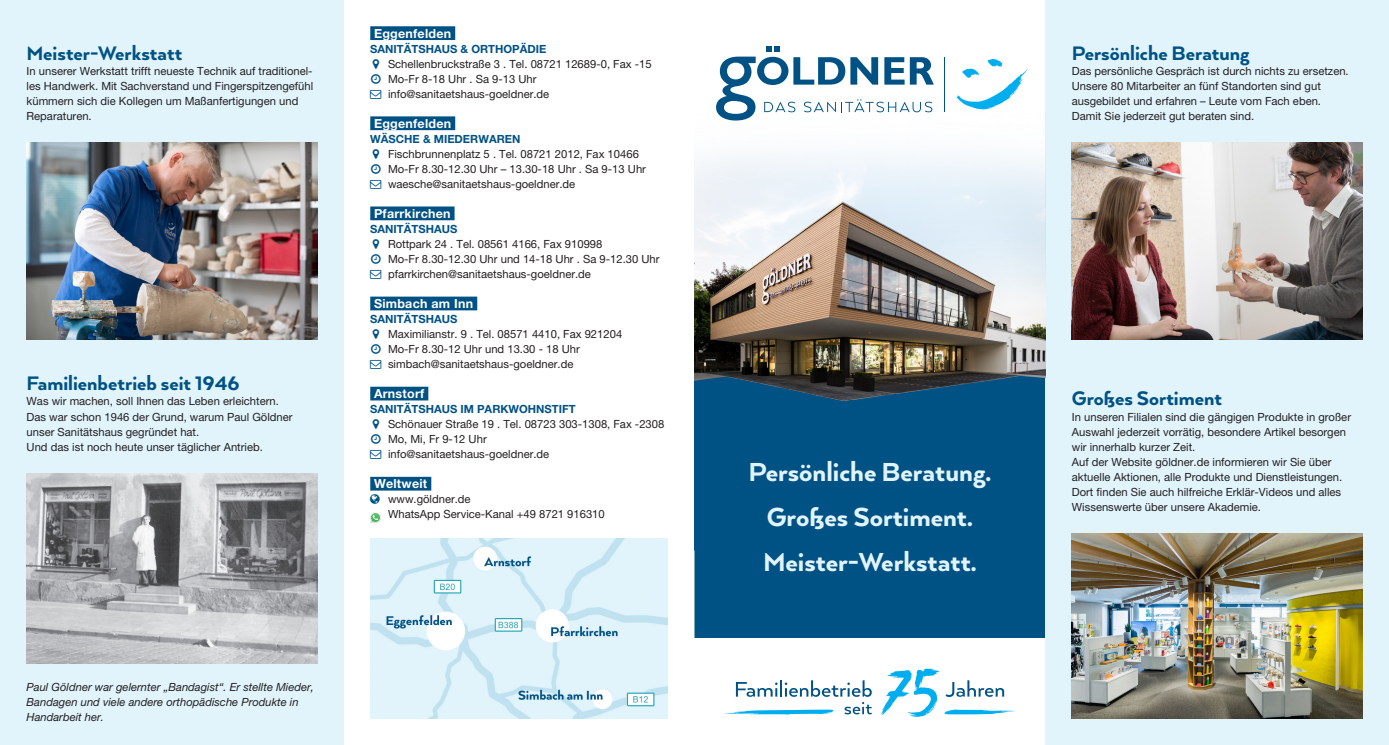
<style>
.page{position:relative;width:1389px;height:745px;background:#fff}
.page>*{position:absolute;margin:0;border:0;box-sizing:border-box;transform-origin:0 0}
.t1{font:800 30px/45px "Arquitecta W00";color:#e1f4fc;text-align:center}
.t2{font:800 22.5px "Arquitecta W00";color:#005285}
.t3{font:700 12.5px "Helvetica Neue LT Pro";letter-spacing:.02em;color:#fff}
.t4{font:11.25px/15px "Helvetica Neue LT Pro";color:#231f20}
.t5{font:italic 11.25px/15px "Helvetica Neue LT Pro";color:#231f20}
.t6{font:700 11.25px "Helvetica Neue LT Pro";color:#005285}
</style>
<div class="page">
<div style="left:694px;top:360px;width:351px;height:278px;background:#005285"></div>
<div style="left:0;top:0;width:344px;height:744px;background:#e1f4fc"></div>
<div style="left:1045px;top:0;width:344px;height:744px;background:#e1f4fc"></div>
<div style="left:370px;top:26px;width:85px;height:14px;background:#005285"></div>
<div style="left:370px;top:116px;width:85px;height:14px;background:#005285"></div>
<div style="left:370px;top:206px;width:85px;height:14px;background:#005285"></div>
<div style="left:370px;top:296px;width:107px;height:14px;background:#005285"></div>
<div style="left:370px;top:386px;width:58px;height:14px;background:#005285"></div>
<div style="left:370px;top:476px;width:61px;height:14px;background:#005285"></div>
<img style="left:1072px;top:142px;width:290px;height:197px">
<img style="left:1072px;top:533px;width:290px;height:185px">
<img style="left:27px;top:473px;width:290px;height:189px">
<img style="left:27px;top:142px;width:290px;height:197px">
<svg style="left:881px;top:668px;width:135px;height:48px"></svg>
<svg style="left:724px;top:680px;width:148px;height:34px"></svg>
<img style="left:370px;top:538px;width:298px;height:180px">
<img style="left:694px;top:46px;width:351px;height:356px">
<svg style="left:370px;top:512px;width:11px;height:11px"></svg>
<h2 class="t2" style="left:27px;top:40px;width:157px">Meister-Werkstatt</h2>
<p class="t4" style="left:27px;top:63px;width:288px">In unserer Werkstatt trifft neueste Technik auf traditionel&shy;les Handwerk. Mit Sachverstand und Fingerspitzengefühl kümmern sich die Kollegen um Maßanfertigungen und Reparaturen.</p>
<h2 class="t2" style="left:27px;top:370px;width:214px">Familienbetrieb seit 1946</h2>
<p class="t4" style="left:27px;top:393px;width:268px">Was wir machen, soll Ihnen das Leben erleichtern.<br>Das war schon 1946 der Grund, warum Paul Göldner unser Sanitätshaus gegründet hat.<br>Und das ist noch heute unser täglicher Antrieb.</p>
<p class="t3" style="left:374px;top:25px;width:79px">Eggenfelden</p>
<p class="t6" style="left:370px;top:42px;width:178px">SANITÄTSHAUS &amp; ORTHOPÄDIE</p>
<p class="t4" style="left:388px;top:56px;width:265px">Schellenbruckstraße 3 . Tel. 08721 12689-0, Fax -15<br>Mo-Fr 8-18 Uhr . Sa 9-13 Uhr info@sanitaetshaus-goeldner.de</p>
<p class="t3" style="left:374px;top:115px;width:79px">Eggenfelden</p>
<p class="t6" style="left:370px;top:132px;width:152px">WÄSCHE &amp; MIEDERWAREN</p>
<p class="t4" style="left:388px;top:146px;width:260px">Fischbrunnenplatz 5 . Tel. 08721 2012, Fax 10466<br>Mo-Fr 8.30-12.30 Uhr – 13.30-18 Uhr . Sa 9-13 Uhr waesche@sanitaetshaus-goeldner.de</p>
<p class="t3" style="left:374px;top:205px;width:78px">Pfarrkirchen</p>
<p class="t6" style="left:370px;top:222px;width:89px">SANITÄTSHAUS</p>
<p class="t4" style="left:388px;top:236px;width:273px">Rottpark 24 . Tel. 08561 4166, Fax 910998<br>Mo-Fr 8.30-12.30 Uhr und 14-18 Uhr . Sa 9-12.30 Uhr pfarrkirchen@sanitaetshaus-goeldner.de</p>
<p class="t3" style="left:374px;top:295px;width:101px">Simbach am Inn</p>
<p class="t6" style="left:370px;top:312px;width:89px">SANITÄTSHAUS</p>
<p class="t4" style="left:388px;top:326px;width:236px">Maximilianstr. 9 . Tel. 08571 4410, Fax 921204<br>Mo-Fr 8.30-12 Uhr und 13.30 - 18 Uhr simbach@sanitaetshaus-goeldner.de</p>
<p class="t3" style="left:374px;top:385px;width:52px">Arnstorf</p>
<p class="t6" style="left:370px;top:402px;width:207px">SANITÄTSHAUS IM PARKWOHNSTIFT</p>
<p class="t4" style="left:388px;top:416px;width:278px">Schönauer Straße 19 . Tel. 08723 303-1308, Fax -2308<br>Mo, Mi, Fr 9-12 Uhr<br>info@sanitaetshaus-goeldner.de</p>
<p class="t3" style="left:374px;top:475px;width:55px">Weltweit</p>
<p class="t4" style="left:388px;top:491px;width:218px">www.göldner.de<br>WhatsApp Service-Kanal +49 8721 916310</p>
<p class="t5" style="left:27px;top:678px;width:289px">Paul Göldner war gelernter „Bandagist“. Er stellte Mieder,<br>Bandagen und viele andere orthopädische Produkte in<br>Handarbeit her.</p>
<h2 class="t2" style="left:1072px;top:40px;width:179px">Persönliche Beratung</h2>
<p class="t4" style="left:1072px;top:63px;width:278px">Das persönliche Gespräch ist durch nichts zu ersetzen.<br>Unsere 80 Mitarbeiter an fünf Standorten sind gut ausgebildet und erfahren – Leute vom Fach eben.<br>Damit Sie jederzeit gut beraten sind.</p>
<h1 class="t1" style="left:749px;top:448px;width:244px">Persönliche Beratung.<br>Großes Sortiment.<br>Meister-Werkstatt.</h1>
<h2 class="t2" style="left:1072px;top:385px;width:152px">Großes Sortiment</h2>
<p class="t4" style="left:1072px;top:408px;width:281px">In unseren Filialen sind die gängigen Produkte in großer Auswahl jederzeit vorrätig, besondere Artikel besorgen wir innerhalb kurzer Zeit.<br>Auf der Website göldner.de informieren wir Sie über aktuelle Aktionen, alle Produkte und Dienstleistungen.<br>Dort finden Sie auch hilfreiche Erklär-Videos und alles Wissenswerte über unsere Akademie.</p>
</div>
